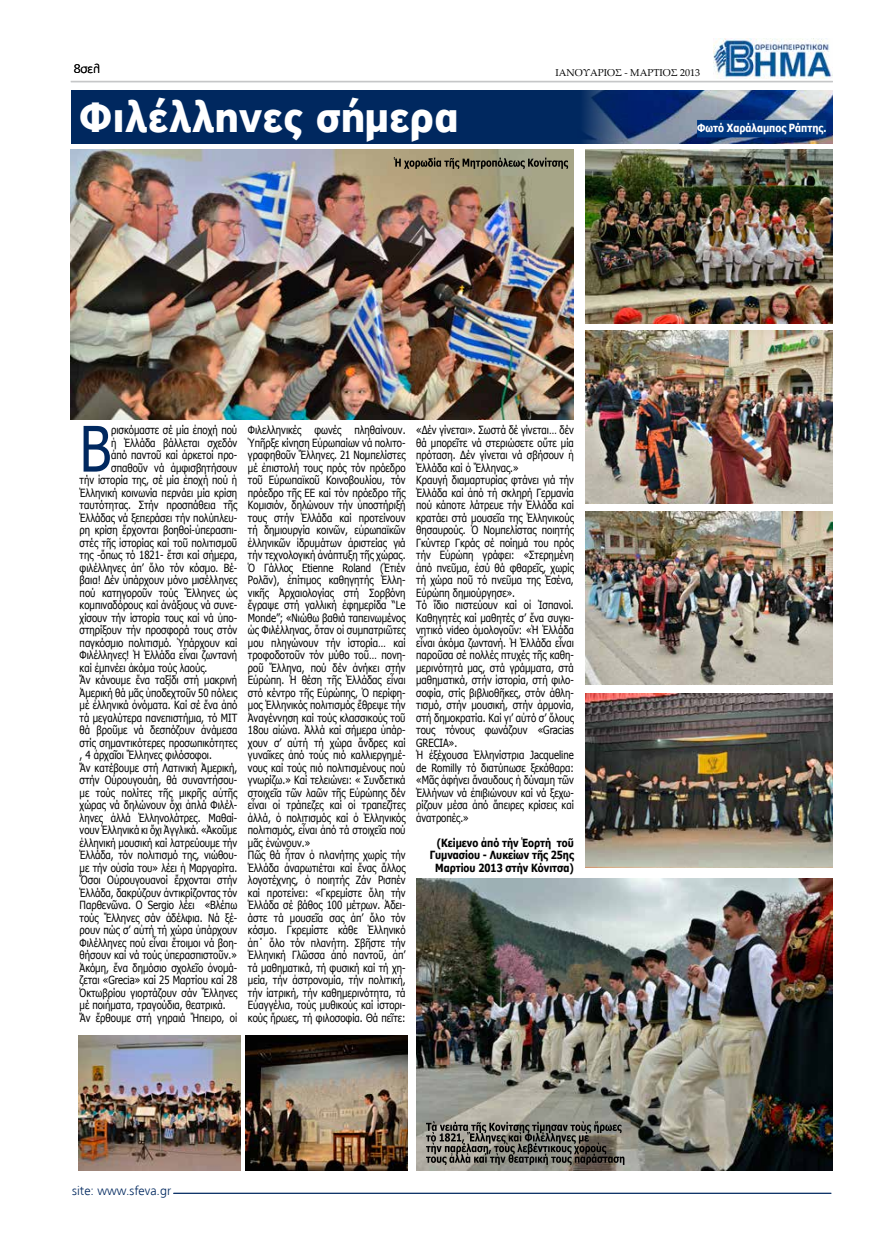
<style>
.page{position:relative;width:886px;height:1241px;background:#fff}
.page>*{position:absolute;margin:0;border:0;box-sizing:border-box;transform-origin:0 0}
.t1{font:62.88px "Tahoma";color:#00285f;scale:.85 1}
.t2{font:700 45px "PF Highway Sans Pro";color:#fff;scale:.95 1}
.t3{font:300 12.5px "PF Catalog";color:#00285f}
.t4{font:300 12.5px "PF Catalog";color:#000}
.t5{font:11.25px/12.5px "Tahoma";color:#000;scale:.85 1}
.t6{font:700 11.25px/12.5px "Tahoma";color:#000;text-align:right;scale:.85 1}
.t7{font:700 11.25px "Tahoma";color:#fff;scale:.85 1}
.t8{font:10px "Palatino Linotype";color:#000}
</style>
<div class="page">
<img style="left:714px;top:38px;width:118px;height:41px">
<hr style="left:71px;top:81px;width:762px;height:1px;background:#c6c7c8">
<hr style="left:174px;top:1192px;width:657px;height:1px;background:#00285f">
<div style="left:71px;top:90px;width:761px;height:53px;background:#00285f"></div>
<img style="left:584px;top:90px;width:248px;height:53px">
<img style="left:71px;top:149px;width:503px;height:271px">
<img style="left:416px;top:878px;width:417px;height:292px">
<img style="left:79px;top:1035px;width:162px;height:134px">
<img style="left:245px;top:1035px;width:162px;height:134px">
<img style="left:585px;top:149px;width:247px;height:174px">
<img style="left:585px;top:330px;width:247px;height:173px">
<img style="left:585px;top:512px;width:247px;height:172px">
<img style="left:585px;top:693px;width:247px;height:174px">
<svg style="left:394px;top:157px;width:174px;height:12px;background:#736e58"></svg>
<svg style="left:426px;top:1121px;width:198px;height:43px;background:#6b6962"></svg>
<div style="left:697px;top:120px;width:129px;height:17px;background:#003882"></div>
<p class="t4" style="left:74px;top:62px;width:28px">8σελ</p>
<h2 class="t2" style="left:79px;top:91px;width:401px">Φιλέλληνες σήμερα</h2>
<p class="t8" style="left:555px;top:65px;width:146px">ΙΑΝΟΥΑΡΙΟΣ - ΜΑΡΤΙΟΣ 2013</p>
<p class="t7" style="left:697px;top:120px;width:154px">Φωτό Χαράλαμπος Ράπτης.</p>
<h1 class="t1" style="left:80px;top:406px;width:39px">Β</h1>
<p class="t5" style="left:111px;top:423px;width:150px">ρισκόμαστε σέ μία ἐποχή πού</p>
<p class="t5" style="left:111px;top:435px;width:150px">ἡ Ἑλλάδα βάλλεται σχεδόν</p>
<p class="t5" style="left:111px;top:448px;width:150px">ἀπό παντοῦ καί ἀρκετοί προ-</p>
<p class="t5" style="left:111px;top:460px;width:150px">σπαθοῦν νά ἀμφισβητήσουν</p>
<p class="t5" style="left:80px;top:473px;width:187px">τήν ἱστορία της, σέ μία ἐποχή πού ἡ</p>
<p class="t5" style="left:80px;top:485px;width:187px">Ἑλληνική κοινωνία περνάει μία κρίση</p>
<p class="t5" style="left:80px;top:498px;width:187px">ταυτότητας. Στήν προσπάθεια τῆς</p>
<p class="t5" style="left:80px;top:510px;width:187px">Ἑλλάδας νά ξεπεράσει τήν πολύπλευ-</p>
<p class="t5" style="left:80px;top:523px;width:187px">ρη κρίση ἔρχονται βοηθοί-ὑπερασπι-</p>
<p class="t5" style="left:80px;top:535px;width:187px">στές τῆς ἱστορίας καί τοῦ πολιτισμοῦ</p>
<p class="t5" style="left:80px;top:548px;width:187px">της -ὅπως τό 1821- ἔτσι καί σήμερα,</p>
<p class="t5" style="left:80px;top:560px;width:187px">φιλέλληνες ἀπ’ ὅλο τόν κόσμο. Βέ-</p>
<p class="t5" style="left:80px;top:573px;width:187px">βαια! Δέν ὑπάρχουν μόνο μισέλληνες</p>
<p class="t5" style="left:80px;top:585px;width:187px">πού κατηγοροῦν τούς Ἕλληνες ὡς</p>
<p class="t5" style="left:80px;top:598px;width:187px">κομπιναδόρους καί ἀνάξιους νά συνε-</p>
<p class="t5" style="left:80px;top:610px;width:187px">χίσουν τήν ἱστορία τους καί νά ὑπο-</p>
<p class="t5" style="left:80px;top:623px;width:187px">στηρίξουν τήν προσφορά τους στόν</p>
<p class="t5" style="left:80px;top:635px;width:187px">παγκόσμιο πολιτισμό. Ὑπάρχουν καί</p>
<p class="t5" style="left:80px;top:648px;width:187px">Φιλέλληνες! Ἡ Ἑλλάδα εἶναι ζωντανή</p>
<p class="t5" style="left:80px;top:660px;width:152px">καί ἐμπνέει ἀκόμα τούς λαούς.</p>
<p class="t5" style="left:80px;top:673px;width:187px">Ἄν κάνουμε ἕνα ταξίδι στή μακρινή</p>
<p class="t5" style="left:80px;top:685px;width:187px">Ἀμερική θά μᾶς ὑποδεχτοῦν 50 πόλεις</p>
<p class="t5" style="left:80px;top:698px;width:187px">μέ ἑλληνικά ὀνόματα. Καί σέ ἕνα ἀπό</p>
<p class="t5" style="left:80px;top:710px;width:187px">τά μεγαλύτερα πανεπιστήμια, τό MIT</p>
<p class="t5" style="left:80px;top:723px;width:187px">θά βροῦμε νά δεσπόζουν ἀνάμεσα</p>
<p class="t5" style="left:80px;top:735px;width:187px">στίς σημαντικότερες προσωπικότητες</p>
<p class="t5" style="left:80px;top:748px;width:157px">, 4 ἀρχαῖοι Ἕλληνες φιλόσοφοι.</p>
<p class="t5" style="left:80px;top:760px;width:187px">Ἄν κατέβουμε στή Λατινική Ἀμερική,</p>
<p class="t5" style="left:80px;top:773px;width:187px">στήν Οὐρουγουάη, θά συναντήσου-</p>
<p class="t5" style="left:80px;top:785px;width:187px">με τούς πολίτες τῆς μικρῆς αὐτῆς</p>
<p class="t5" style="left:80px;top:798px;width:187px">χώρας νά δηλώνουν ὄχι ἁπλά Φιλέλ-</p>
<p class="t5" style="left:80px;top:810px;width:187px">ληνες ἀλλά Ἑλληνολάτρες. Μαθαί-</p>
<p class="t5" style="left:80px;top:823px;width:187px">νουν Ἑλληνικά κι ὄχι Ἀγγλικά. «Ἀκοῦμε</p>
<p class="t5" style="left:80px;top:835px;width:187px">ἑλληνική μουσική καί λατρεύουμε τήν</p>
<p class="t5" style="left:80px;top:848px;width:187px">Ἑλλάδα, τόν πολιτισμό της, νιώθου-</p>
<p class="t5" style="left:80px;top:860px;width:187px">με τήν οὐσία του» λέει ἡ Μαργαρίτα.</p>
<p class="t5" style="left:80px;top:873px;width:187px">Ὅσοι Οὐρουγουανοί ἔρχονται στήν</p>
<p class="t5" style="left:80px;top:885px;width:187px">Ἑλλάδα, δακρύζουν ἀντικρίζοντας τόν</p>
<p class="t5" style="left:80px;top:898px;width:187px">Παρθενῶνα. Ο Sergio λέει «Βλέπω</p>
<p class="t5" style="left:80px;top:910px;width:187px">τούς Ἕλληνες σάν ἀδέλφια. Νά ξέ-</p>
<p class="t5" style="left:80px;top:923px;width:187px">ρουν πώς σ’ αὐτή τή χώρα ὑπάρχουν</p>
<p class="t5" style="left:80px;top:935px;width:187px">Φιλέλληνες πού εἶναι ἕτοιμοι νά βοη-</p>
<p class="t5" style="left:80px;top:948px;width:187px">θήσουν καί νά τούς ὑπερασπιστοῦν.»</p>
<p class="t5" style="left:80px;top:960px;width:187px">Ἀκόμη, ἕνα δημόσιο σχολεῖο ὀνομά-</p>
<p class="t5" style="left:80px;top:973px;width:187px">ζεται «Grecia» καί 25 Μαρτίου καί 28</p>
<p class="t5" style="left:80px;top:985px;width:187px">Ὀκτωβρίου γιορτάζουν σάν Ἕλληνες</p>
<p class="t5" style="left:80px;top:998px;width:173px">μέ ποιήματα, τραγούδια, θεατρικά.</p>
<p class="t5" style="left:80px;top:1010px;width:187px">Ἄν ἔρθουμε στή γηραιά Ἤπειρο, οἱ</p>
<p class="t5" style="left:248px;top:423px;width:187px">Φιλελληνικές φωνές πληθαίνουν.<br>Ὑπῆρξε κίνηση Εὐρωπαίων νά πολιτο&shy;γραφηθοῦν Ἕλληνες. 21 Νομπελίστες μέ ἐπιστολή τους πρός τόν πρόεδρο τοῦ Εὐρωπαϊκοῦ Κοινοβουλίου, τόν πρόεδρο τῆς ΕΕ καί τόν πρόεδρο τῆς Κομισιόν, δηλώνουν τήν ὑποστήριξή τους στήν Ἑλλάδα καί προτείνουν τή δημιουργία κοινῶν, εὐρωπαϊκῶν ἑλληνικῶν ἱδρυμάτων ἀριστείας γιά τήν τεχνολογική ἀνάπτυξη τῆς χώρας.<br>Ὁ Γάλλος Etienne Roland (Ἐτιέν Ρολᾶν), ἐπίτιμος καθηγητής Ἑλλη&shy;νικῆς Ἀρχαιολογίας στή Σορβόνη ἔγραψε στή γαλλική ἐφημερίδα “Le Monde”; «Νιώθω βαθιά ταπεινωμένος ὡς Φιλέλληνας, ὅταν οἱ συμπατριῶτες μου πληγώνουν τήν ἱστορία… καί τροφοδοτοῦν τόν μύθο τοῦ… πονη&shy;ροῦ Ἕλληνα, πού δέν ἀνήκει στήν Εὐρώπη. Ἡ θέση τῆς Ἑλλάδας εἶναι στό κέντρο τῆς Εὐρώπης, Ὁ περίφη&shy;μος Ἑλληνικός πολιτισμός ἔθρεψε τήν Ἀναγέννηση καί τούς κλασσικούς τοῦ 18ου αἰώνα. Ἀλλά καί σήμερα ὑπάρ&shy;χουν σ’ αὐτή τή χώρα ἄνδρες καί γυναῖκες ἀπό τούς πιό καλλιεργημέ&shy;νους καί τούς πιό πολιτισμένους πού γνωρίζω.» Καί τελειώνει: « Συνδετικά στοιχεῖα τῶν λαῶν τῆς Εὐρώπης δέν εἶναι οἱ τράπεζες καί οἱ τραπεζίτες ἀλλά, ὁ πολιτισμός καί ὁ Ἑλληνικός πολιτισμός, εἶναι ἀπό τά στοιχεῖα πού μᾶς ἑνώνουν.»<br>Πῶς θά ἦταν ὁ πλανήτης χωρίς τήν Ἑλλάδα ἀναρωτιέται καί ἕνας ἄλλος λογοτέχνης, ὁ ποιητής Ζάν Ρισπέν καί προτείνει: «Γκρεμίστε ὅλη τήν Ἑλλάδα σέ βάθος 100 μέτρων. Ἀδει&shy;άστε τά μουσεῖα σας ἀπ’ ὅλο τόν κόσμο. Γκρεμίστε κάθε Ἑλληνικό ἀπ΄ ὅλο τόν πλανήτη. Σβῆστε τήν Ἑλληνική Γλῶσσα ἀπό παντοῦ, ἀπ’ τά μαθηματικά, τή φυσική καί τή χη&shy;μεία, τήν ἀστρονομία, τήν πολιτική, τήν ἰατρική, τήν καθημερινότητα, τά Εὐαγγέλια, τούς μυθικούς καί ἱστορι&shy;κούς ἥρωες, τή φιλοσοφία. Θά πεῖτε:</p>
<p class="t5" style="left:416px;top:423px;width:187px">«Δέν γίνεται». Σωστά δέ γίνεται… δέν θά μπορεῖτε νά στεριώσετε οὔτε μία πρόταση. Δέν γίνεται νά σβήσουν ἡ<br>Ἑλλάδα καί ὁ Ἕλληνας.»<br>Κραυγή διαμαρτυρίας φτάνει γιά τήν<br>Ἑλλάδα καί ἀπό τή σκληρή Γερμανία πού κάποτε λάτρευε τήν Ἑλλάδα καί κρατάει στά μουσεῖα της Ἑλληνικούς θησαυρούς. Ὁ Νομπελίστας ποιητής<br>Γκύντερ Γκράς σέ ποίημά του πρός τήν Εὐρώπη γράφει: «Στερημένη ἀπό πνεῦμα, ἐσύ θά φθαρεῖς, χωρίς τή χώρα ποῦ τό πνεῦμα της Ἐσένα,<br>Εὐρώπη δημιούργησε».<br>Τό ἴδιο πιστεύουν καί οἱ Ἰσπανοί.<br>Καθηγητές καί μαθητές σ’ ἕνα συγκι&shy;νητικό video ὁμολογοῦν: «Ἡ Ἑλλάδα εἶναι ἀκόμα ζωντανή. Ἡ Ἑλλάδα εἶναι παροῦσα σέ πολλές πτυχές τῆς καθη&shy;μερινότητά μας, στά γράμματα, στά μαθηματικά, στήν ἱστορία, στή φιλο&shy;σοφία, στίς βιβλιοθῆκες, στόν ἀθλη&shy;τισμό, στήν μουσική, στήν ἁρμονία, στή δημοκρατία. Καί γι’ αὐτό σ’ ὅλους τους τόνους φωνάζουν «Gracias<br>GRECIA».<br>Ἡ ἐξέχουσα Ἑλληνίστρια Jacqueline de Romilly τό διατύπωσε ξεκάθαρα: «Μᾶς ἀφήνει ἄναυδους ἡ δύναμη τῶν<br>Ἑλλήνων νά ἐπιβιώνουν καί νά ξεχω&shy;ρίζουν μέσα ἀπό ἄπειρες κρίσεις καί ἀνατροπές.»</p>
<p class="t6" style="left:430px;top:835px;width:171px">(Κείμενο ἀπό τήν Ἑορτή τοῦ<br>Γυμνασίου - Λυκείων τῆς 25ης<br>Μαρτίου 2013 στήν Κόνιτσα)</p>
<p class="t3" style="left:72px;top:1183px;width:100px">site: www.sfeva.gr</p>
</div>
